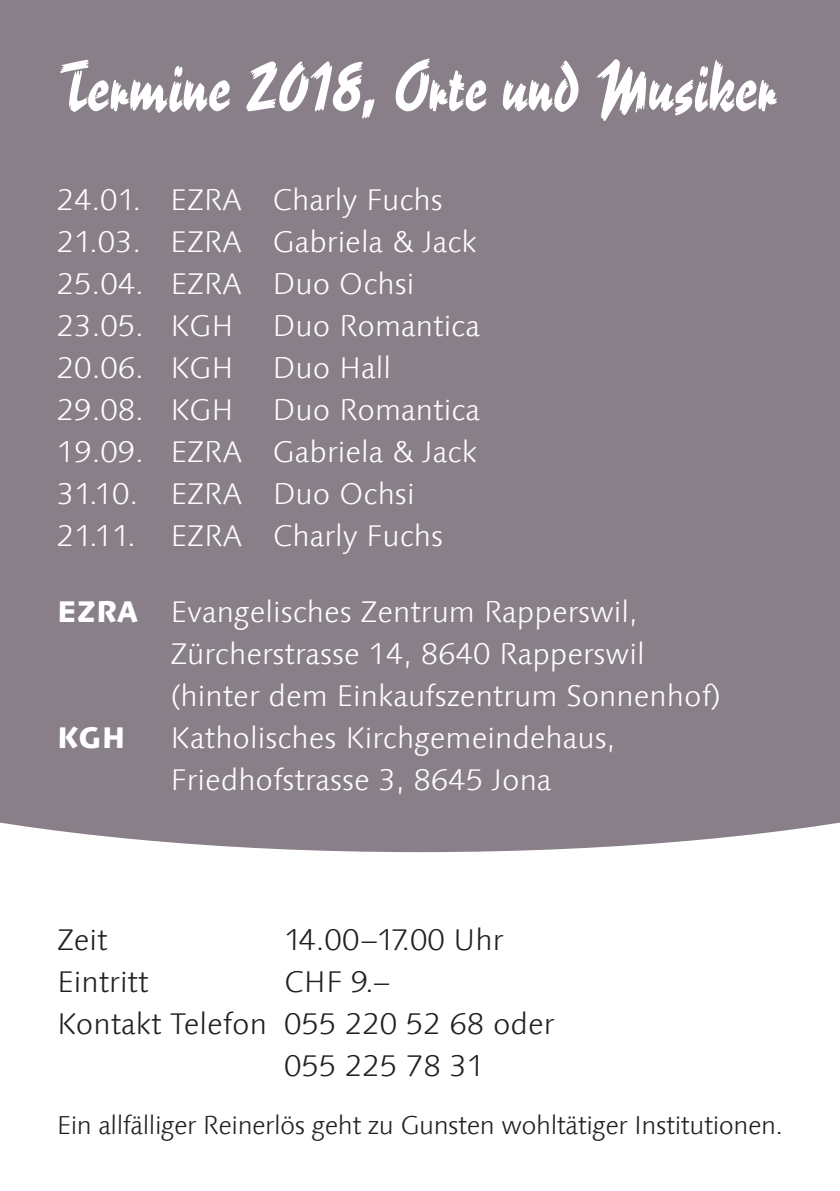
<style>
.page{position:relative;width:840px;height:1191px;background:#fff}
.page>*{position:absolute;margin:0;border:0;box-sizing:border-box;transform-origin:0 0}
.t1{font:66px "Reporter Two";color:#fff}
.t2{font:300 30px/42px "Linotype Syntax Com";color:#fff}
.t3{font:300 30px "Linotype Syntax Com";color:#231f20}
.t4{font:800 30px "Linotype Syntax Com";color:#fff}
.t5{font:300 26px "Linotype Syntax Com";letter-spacing:-.02em;color:#231f20}
.s1{font-weight:800}
</style>
<div class="page">
<div style="left:0;top:0;width:839px;height:727px;background:#897f89"></div>
<svg style="left:0;top:727px;width:839px;height:125px;background:#918891"></svg>
<h1 class="t1" style="left:57px;top:46px;width:721px">Termine 2018, Orte und Musiker</h1>
<p class="t2" style="left:57px;top:179px;width:421px">24.01. EZRA Charly Fuchs<br>21.03. EZRA Gabriela &amp; Jack<br>25.04. EZRA Duo Ochsi<br>23.05. KGH</p>
<p class="t2" style="left:272px;top:305px;width:209px">Duo Romantica</p>
<p class="t2" style="left:57px;top:347px;width:178px">20.06. KGH</p>
<p class="t2" style="left:272px;top:347px;width:120px">Duo Hall</p>
<p class="t2" style="left:57px;top:389px;width:178px">29.08. KGH</p>
<p class="t2" style="left:57px;top:389px;width:424px;text-indent:215px">Duo Romantica<br>19.09. EZRA Gabriela &amp; Jack<br>31.10. EZRA Duo Ochsi<br>21.11. EZRA Charly Fuchs</p>
<p class="t2" style="left:170px;top:591px;width:551px;text-indent:-113px"><span class="s1">EZRA</span> Evangelisches Zentrum Rapperswil,<br>Zürcherstrasse 14, 8640 Rapperswil (hinter dem Einkaufszentrum Sonnenhof)</p>
<p class="t4" style="left:57px;top:718px;width:70px">KGH</p>
<p class="t2" style="left:170px;top:717px;width:446px">Katholisches Kirchgemeindehaus,<br>Friedhofstrasse 3, 8645 Jona</p>
<p class="t3" style="left:57px;top:922px;width:52px">Zeit</p>
<p class="t3" style="left:284px;top:922px;width:221px">14.00–17.00 Uhr</p>
<p class="t3" style="left:57px;top:964px;width:93px">Eintritt</p>
<p class="t3" style="left:284px;top:964px;width:106px">CHF 9.–</p>
<p class="t3" style="left:57px;top:1006px;width:498px">Kontakt Telefon 055 220 52 68 oder</p>
<p class="t3" style="left:284px;top:1048px;width:202px">055 225 78 31</p>
<p class="t5" style="left:57px;top:1109px;width:727px">Ein allfälliger Reinerlös geht zu Gunsten wohltätiger Institutionen.</p>
</div>
